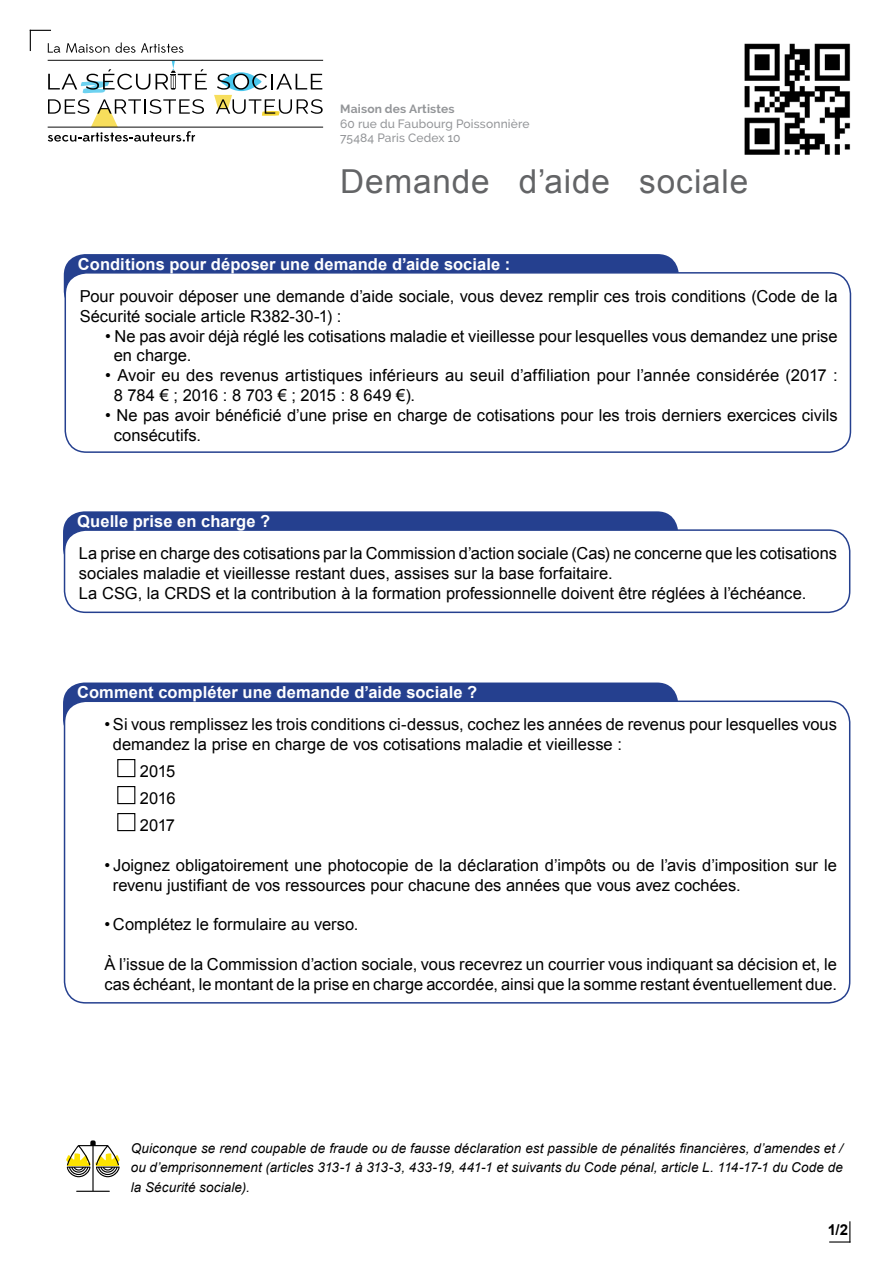
<style>
.page{position:relative;width:893px;height:1263px;background:#fff}
.page>*{position:absolute;margin:0;border:0;box-sizing:border-box;transform-origin:0 0}
.t1{font:33px "Arial";letter-spacing:.025em;color:#636466}
.t2{font:16.5px/19.8px "Arial";color:#000}
.t3{font:700 16.5px "Arial";letter-spacing:.005em;color:#fff}
.t4{font:700 15px "Arial";color:#000}
.t5{font:italic 13.5px/19.5px "Arial";letter-spacing:.005em;color:#000;text-align:justify}
.t6{font:500 12px/14.4px "Raleway";letter-spacing:.015em;color:#939598}
.t7{font:700 12px "Raleway";letter-spacing:.015em;color:#939598}
</style>
<div class="page">
<hr style="left:48px;top:127px;width:275px;height:1px;background:#000">
<svg style="left:48px;top:69px;width:102px;height:24px"></svg>
<svg style="left:156px;top:61px;width:51px;height:29px"></svg>
<svg style="left:214px;top:72px;width:109px;height:44px"></svg>
<hr style="left:48px;top:60px;width:275px;height:1px;background:#000">
<svg style="left:66px;top:43px;width:43px;height:10px"></svg>
<svg style="left:116px;top:43px;width:19px;height:10px"></svg>
<svg style="left:141px;top:43px;width:42px;height:10px"></svg>
<svg style="left:48px;top:99px;width:156px;height:43px"></svg>
<svg style="left:30px;top:30px;width:30px;height:23px"></svg>
<svg style="left:829px;top:1221px;width:21px;height:21px"></svg>
<div style="left:64px;top:254px;width:615px;height:59px;background:#25408f;border-radius:21px"></div>
<div style="left:65px;top:273px;width:785px;height:179px;background:#fff;border-radius:21px"></div>
<div style="left:65px;top:272px;width:786px;height:181px;border:2px solid #25408f;border-radius:21px"></div>
<div style="left:63px;top:511px;width:615px;height:59px;background:#25408f;border-radius:21px"></div>
<div style="left:65px;top:530px;width:785px;height:82px;background:#fff;border-radius:21px"></div>
<div style="left:64px;top:529px;width:786px;height:84px;border:2px solid #25408f;border-radius:21px"></div>
<div style="left:63px;top:682px;width:615px;height:59px;background:#25408f;border-radius:21px"></div>
<div style="left:65px;top:701px;width:785px;height:302px;background:#fff;border-radius:21px"></div>
<div style="left:64px;top:700px;width:786px;height:303px;border:2px solid #25408f;border-radius:21px"></div>
<div style="left:117px;top:759px;width:18px;height:18px;border:1px solid #000"></div>
<div style="left:117px;top:786px;width:18px;height:18px;border:1px solid #000"></div>
<div style="left:117px;top:813px;width:18px;height:18px;border:1px solid #000"></div>
<svg style="left:66px;top:1140px;width:54px;height:52px"></svg>
<img style="left:744px;top:43px;width:106px;height:112px">
<p class="t7" style="left:340px;top:102px;width:116px">Maison des Artistes</p>
<p class="t6" style="left:340px;top:116px;width:191px">60 rue du Faubourg Poissonnière<br>75484 Paris Cedex 10</p>
<h1 class="t1" style="left:340px;top:159px;width:410px">Demande d’aide sociale</h1>
<p class="t3" style="left:78px;top:253px;width:434px">Conditions pour déposer une demande d’aide sociale :</p>
<p class="t2" style="left:80px;top:286px;width:759px">Pour pouvoir déposer une demande d’aide sociale, vous devez remplir ces trois conditions (Code de la<br>Sécurité sociale article R382-30-1) :</p>
<p class="t2" style="left:114px;top:326px;width:725px;text-indent:-8px">• Ne pas avoir déjà réglé les cotisations maladie et vieillesse pour lesquelles vous demandez une prise en charge.</p>
<p class="t2" style="left:114px;top:366px;width:725px;text-indent:-9px">• Avoir eu des revenus artistiques inférieurs au seuil d’affiliation pour l’année considérée (2017 :<br>8 784 € ; 2016 : 8 703 € ; 2015 : 8 649 €).</p>
<p class="t2" style="left:114px;top:405px;width:725px;text-indent:-8px">• Ne pas avoir bénéficié d’une prise en charge de cotisations pour les trois derniers exercices civils consécutifs.</p>
<p class="t3" style="left:77px;top:510px;width:195px">Quelle prise en charge ?</p>
<p class="t2" style="left:79px;top:544px;width:759px">La prise en charge des cotisations par la Commission d’action sociale (Cas) ne concerne que les cotisations sociales maladie et vieillesse restant dues, assises sur la base forfaitaire.<br>La CSG, la CRDS et la contribution à la formation professionnelle doivent être réglées à l’échéance.</p>
<p class="t3" style="left:77px;top:681px;width:402px">Comment compléter une demande d’aide sociale ?</p>
<p class="t2" style="left:113px;top:715px;width:725px;text-indent:-8px">• Si vous remplissez les trois conditions ci-dessus, cochez les années de revenus pour lesquelles vous demandez la prise en charge de vos cotisations maladie et vieillesse :</p>
<p class="t2" style="left:140px;top:758px;width:37px;line-height:27px;text-align:justify">2015<br>2016<br>2017</p>
<p class="t2" style="left:113px;top:855px;width:725px;text-indent:-9px">• Joignez obligatoirement une photocopie de la déclaration d’impôts ou de l’avis d’imposition sur le revenu justifiant de vos ressources pour chacune des années que vous avez cochées.</p>
<p class="t2" style="left:104px;top:915px;width:256px">• Complétez le formulaire au verso.</p>
<p class="t2" style="left:104px;top:954px;width:734px">À l’issue de la Commission d’action sociale, vous recevrez un courrier vous indiquant sa décision et, le cas échéant, le montant de la prise en charge accordée, ainsi que la somme restant éventuellement due.</p>
<p class="t5" style="left:131px;top:1138px;width:714px">Quiconque se rend coupable de fraude ou de fausse déclaration est passible de pénalités financières, d’amendes et / ou d’emprisonnement (articles 313-1 à 313-3, 433-19, 441-1 et suivants du Code pénal, article L. 114-17-1 du Code de la Sécurité sociale).</p>
<p class="t4" style="left:828px;top:1219px;width:22px">1/2</p>
</div>
